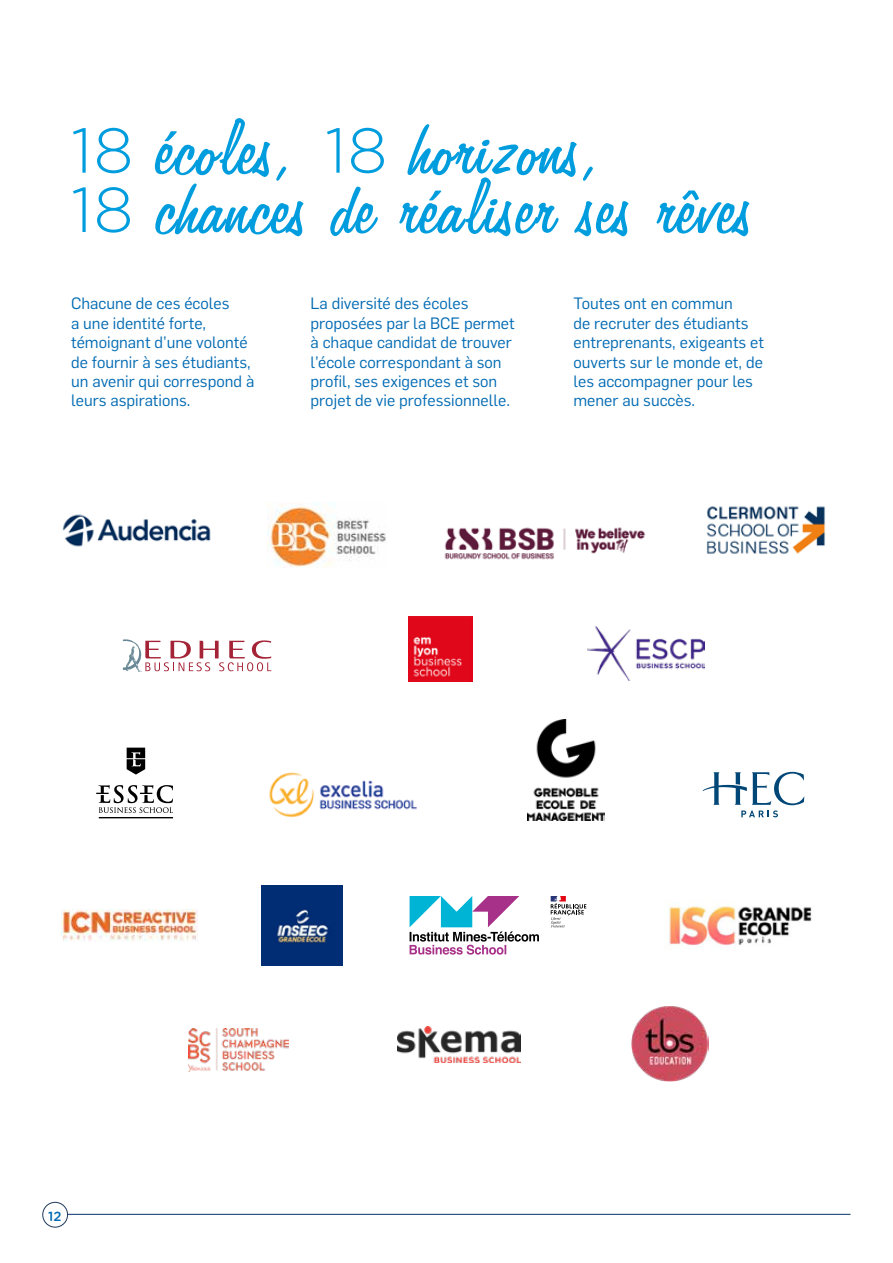
<style>
.page{position:relative;width:893px;height:1263px;background:#fff}
.page>*{position:absolute;margin:0;border:0;box-sizing:border-box;transform-origin:0 0}
.t1{font:88.95px "Freehand 575 BT Regular B";letter-spacing:.02em;color:#009dde}
.t2{font:16.2px/19.4px "Flama";color:#006ab3}
.t3{font:500 13.2px "Gotham Rounded";color:#006ab3}
.s1{font-family:"Gotham";font-weight:300;font-size:63.3px}
</style>
<div class="page">
<hr style="left:68px;top:1214px;width:782px;height:1px;background:#03336f">
<div style="left:43px;top:1202px;width:25px;height:25px;border:1px solid #1d385b;border-radius:50%"></div>
<img style="left:62px;top:514px;width:149px;height:33px">
<img style="left:444px;top:527px;width:202px;height:33px">
<img style="left:268px;top:502px;width:118px;height:65px">
<svg style="left:123px;top:639px;width:148px;height:33px"></svg>
<img style="left:408px;top:616px;width:65px;height:65px">
<svg style="left:96px;top:748px;width:77px;height:70px"></svg>
<img style="left:706px;top:506px;width:120px;height:48px">
<img style="left:527px;top:720px;width:77px;height:101px">
<svg style="left:703px;top:772px;width:101px;height:45px"></svg>
<img style="left:62px;top:910px;width:135px;height:31px">
<img style="left:664px;top:903px;width:148px;height:43px">
<img style="left:269px;top:772px;width:148px;height:46px">
<img style="left:587px;top:626px;width:117px;height:54px">
<img style="left:397px;top:1026px;width:123px;height:37px">
<img style="left:632px;top:1006px;width:76px;height:75px">
<img style="left:189px;top:1029px;width:100px;height:43px">
<img style="left:261px;top:885px;width:81px;height:80px">
<svg style="left:410px;top:896px;width:129px;height:59px"></svg>
<svg style="left:551px;top:896px;width:35px;height:31px"></svg>
<h1 class="t1" style="left:71px;top:101px;width:536px"><span class="s1">18</span> écoles, <span class="s1">18</span> horizons,</h1>
<h1 class="t1" style="left:71px;top:160px;width:685px"><span class="s1">18</span> chances de réaliser ses rêves</h1>
<p class="t2" style="left:71px;top:294px;width:185px">Chacune de ces écoles<br>a une identité forte, témoignant d’une volonté de fournir à ses étudiants, un avenir qui correspond à leurs aspirations.</p>
<p class="t2" style="left:311px;top:294px;width:206px">La diversité des écoles proposées par la BCE permet à chaque candidat de trouver l’école correspondant à son profil, ses exigences et son projet de vie professionnelle.</p>
<p class="t2" style="left:573px;top:294px;width:192px">Toutes ont en commun<br>de recruter des étudiants entreprenants, exigeants et ouverts sur le monde et, de les accompagner pour les mener au succès.</p>
<p class="t3" style="left:48px;top:1206px;width:15px">12</p>
</div>
